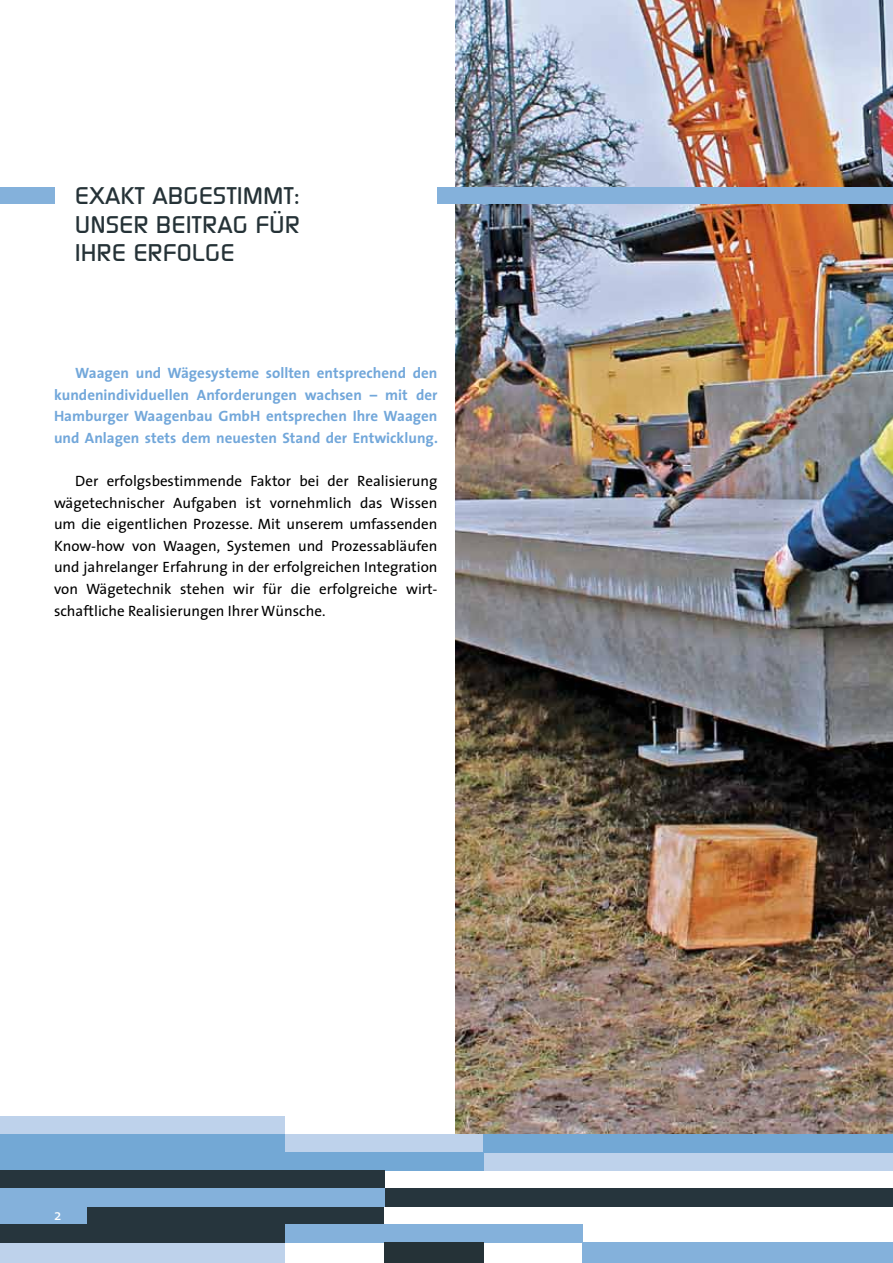
<style>
.page{position:relative;width:893px;height:1263px;background:#fff}
.page>*{position:absolute;margin:0;border:0;box-sizing:border-box;transform-origin:0 0}
.t1{font:500 24px/28.8px "Continuum";letter-spacing:.025em;color:#253237;text-align:justify}
.t2{font:15px/21.6px "The Sans";color:#000;text-align:justify}
.t3{font:700 15px/21.6px "The Sans";color:#72a7da;text-align:justify}
.t4{font:15px "The Sans";color:#fff}
</style>
<div class="page">
<img style="left:455px;top:0;width:438px;height:1134px">
<div style="left:0;top:1116px;width:285px;height:18px;background:#bed2eb"></div>
<div style="left:285px;top:1134px;width:198px;height:18px;background:#bed2eb"></div>
<div style="left:483px;top:1152px;width:410px;height:18px;background:#bed2eb"></div>
<div style="left:0;top:1134px;width:285px;height:18px;background:#73a8d5"></div>
<div style="left:0;top:1152px;width:483px;height:18px;background:#73a8d5"></div>
<div style="left:483px;top:1134px;width:410px;height:18px;background:#73a8d5"></div>
<div style="left:384px;top:1188px;width:509px;height:18px;background:#26353d"></div>
<div style="left:0;top:1170px;width:384px;height:18px;background:#26353d"></div>
<div style="left:86px;top:1206px;width:298px;height:18px;background:#26353d"></div>
<div style="left:0;top:1188px;width:384px;height:18px;background:#84b1db"></div>
<div style="left:0;top:1206px;width:86px;height:18px;background:#84b1db"></div>
<div style="left:285px;top:1224px;width:298px;height:18px;background:#84b1db"></div>
<div style="left:583px;top:1242px;width:310px;height:21px;background:#84b1db"></div>
<div style="left:0;top:1242px;width:285px;height:21px;background:#bed2eb"></div>
<div style="left:384px;top:1242px;width:99px;height:21px;background:#253237"></div>
<div style="left:0;top:1224px;width:285px;height:18px;background:#26353d"></div>
<div style="left:0;top:187px;width:54px;height:17px;background:#84b1db"></div>
<div style="left:437px;top:187px;width:456px;height:17px;background:#84b1db"></div>
<h1 class="t1" style="left:75px;top:180px;width:226px">EXAKT ABGESTIMMT:<br>UNSER BEITRAG FÜR IHRE ERFOLGE</h1>
<p class="t3" style="left:54px;top:362px;width:386px;text-indent:21px">Waagen und Wägesysteme sollten entsprechend den kundenindividuellen Anforderungen wachsen – mit der Hamburger Waagenbau GmbH entsprechen Ihre Waagen und Anlagen stets dem neuesten Stand der Entwicklung.</p>
<p class="t2" style="left:54px;top:470px;width:385px;text-indent:21px">Der erfolgsbestimmende Faktor bei der Realisierung wägetechnischer Aufgaben ist vornehmlich das Wissen um die eigentlichen Prozesse. Mit unserem umfassenden Know-how von Waagen, Systemen und Prozessabläufen und jahrelanger Erfahrung in der erfolgreichen Integration von Wägetechnik stehen wir für die erfolgreiche wirt&shy;schaftliche Realisierungen Ihrer Wünsche.</p>
<p class="t4" style="left:54px;top:1203px;width:9px">2</p>
</div>
